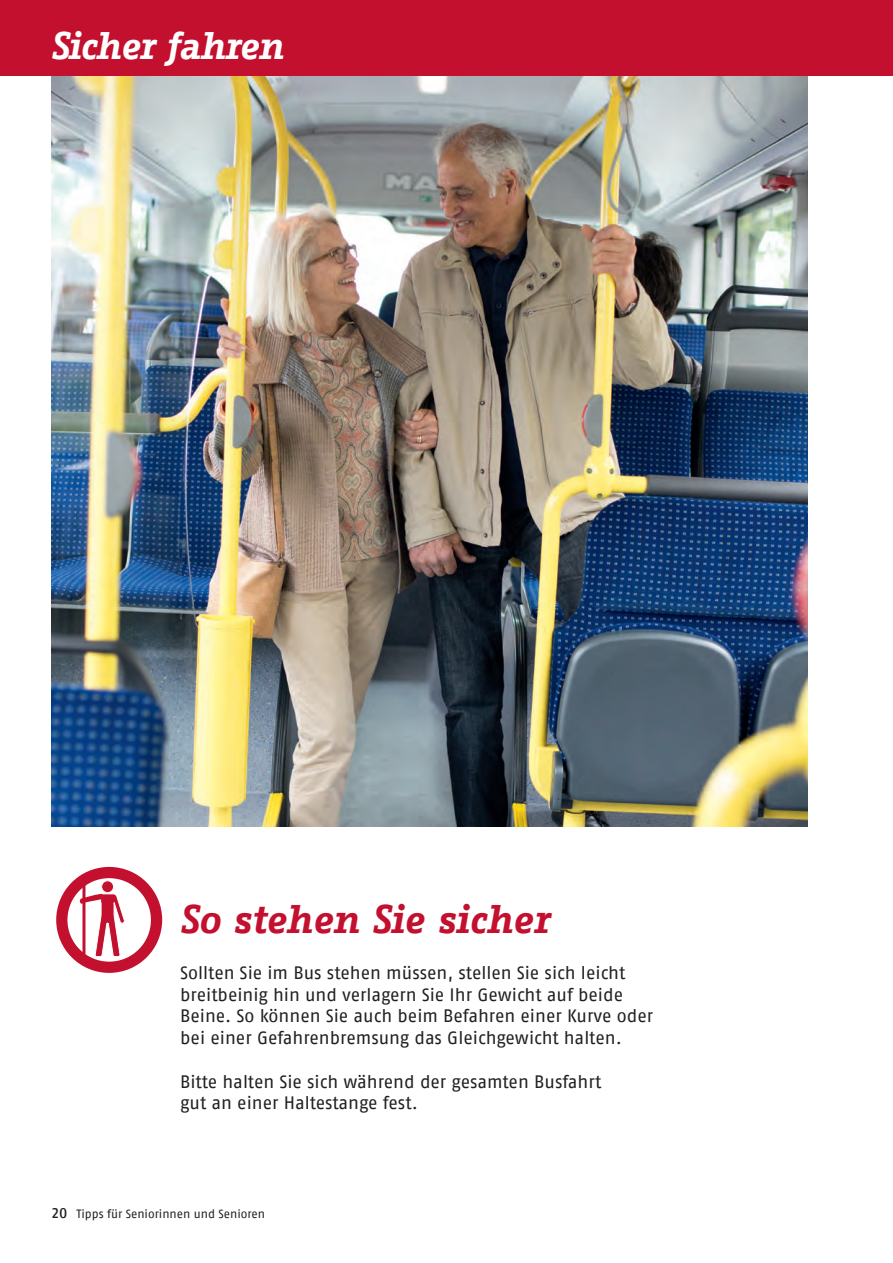
<style>
.page{position:relative;width:893px;height:1263px;background:#fff}
.page>*{position:absolute;margin:0;border:0;box-sizing:border-box;transform-origin:0 0}
.t1{font:italic 700 39px "Fago Office Serif";letter-spacing:-.01em;color:#c3102f}
.t2{font:italic 700 37.5px "Fago Office Serif";letter-spacing:-.025em;color:#fff}
.t3{font:18px/21.8px "Fago No Tf";letter-spacing:-.005em;color:#231f20}
.t4{font:12px "Fago No Tf";color:#231f20}
.s1{font-weight:500;font-size:14.25px}
</style>
<div class="page">
<img style="left:51px;top:75px;width:757px;height:751px">
<div style="left:0;top:0;width:893px;height:75px;background:#c3102f"></div>
<div style="left:56px;top:867px;width:106px;height:106px;border:11px solid #c3102f;border-radius:50%"></div>
<div style="left:102px;top:881px;width:12px;height:12px;background:#c3102f;border-radius:50%"></div>
<div style="left:102px;top:881px;width:12px;height:12px;border:1px solid #fff;border-radius:50%"></div>
<svg style="left:78px;top:893px;width:47px;height:63px"></svg>
<hr style="left:82px;top:884px;width:3px;height:70px;background:#c3102f">
<h2 class="t2" style="left:51px;top:24px;width:234px">Sicher fahren</h2>
<h1 class="t1" style="left:180px;top:896px;width:371px">So stehen Sie sicher</h1>
<p class="t3" style="left:180px;top:961px;width:474px">Sollten Sie im Bus stehen müssen, stellen Sie sich leicht breitbeinig hin und verlagern Sie Ihr Gewicht auf beide Beine. So können Sie auch beim Befahren einer Kurve oder bei einer Gefahrenbremsung das Gleichgewicht halten.</p>
<p class="t3" style="left:180px;top:1070px;width:423px">Bitte halten Sie sich während der gesamten Busfahrt gut an einer Haltestange fest.</p>
<p class="t4" style="left:51px;top:1207px;width:216px"><span class="s1">20</span> Tipps für Seniorinnen und Senioren</p>
</div>
